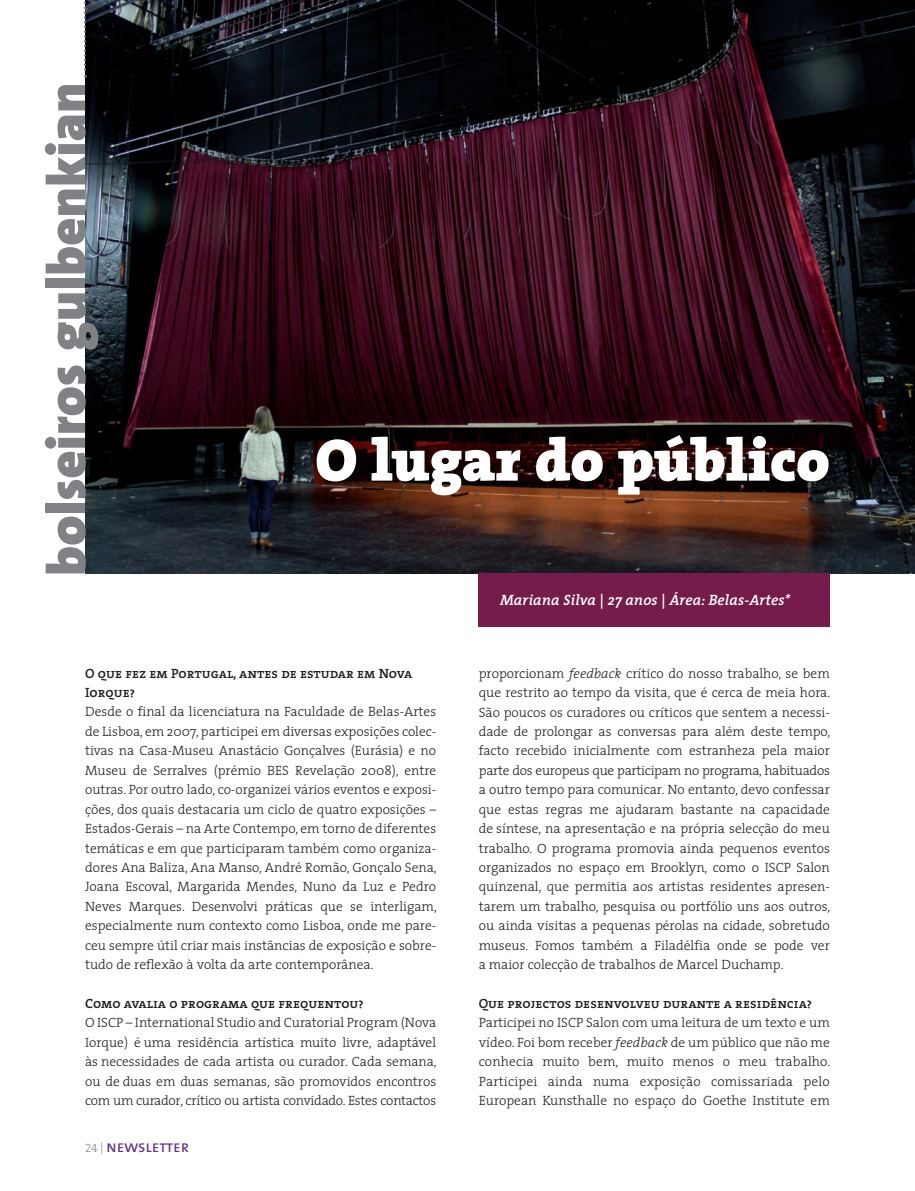
<style>
.page{position:relative;width:915px;height:1191px;background:#fff}
.page>*{position:absolute;margin:0;border:0;box-sizing:border-box;transform-origin:0 0}
.t1{font:900 60px "The Serif";letter-spacing:-.01em;color:#fff}
.t2{font:900 54px "The Sans";color:#808285}
.t3{font:16.5px "The Mix Caps";letter-spacing:-.01em;color:#66318c}
.t4{font:italic 600 15px "The Serif";letter-spacing:.005em;color:#fff}
.t5{font:300 13.5px/19.5px "The Serif";color:#231f20;text-align:justify}
.t6{font:13.5px/19.5px "The Serif Semi Bold Caps";color:#231f20}
.s1{font-family:"The Serif Light Caps";font-size:12px;color:#808285}
.s2{font-style:italic}
</style>
<div class="page">
<img style="left:85px;top:0;width:829px;height:573px">
<div style="left:478px;top:573px;width:351px;height:53px;background:#751c4b"></div>
<svg style="left:84px;top:0;width:2px;height:77px"></svg>
<h2 class="t2" style="left:21px;top:576px;width:495px;rotate:-90deg">bolseiros gulbenkian</h2>
<h1 class="t1" style="left:315px;top:409px;width:516px">O lugar do público</h1>
<p class="t4" style="left:500px;top:588px;width:291px">Mariana Silva | 27 anos | Área: Belas-Artes*</p>
<p class="t6" style="left:85px;top:663px;width:328px">O que fez em Portugal, antes de estudar em Nova<br>Iorque?</p>
<p class="t5" style="left:85px;top:701px;width:353px">Desde o final da licenciatura na Faculdade de Belas-Artes de Lisboa, em 2007, participei em diversas exposições colec&shy;tivas na Casa-Museu Anastácio Gonçalves (Eurásia) e no Museu de Serralves (prémio BES Revelação 2008), entre outras. Por outro lado, co-organizei vários eventos e exposi&shy;ções, dos quais destacaria um ciclo de quatro exposições – Estados-Gerais – na Arte Contempo, em torno de diferentes temáticas e em que participaram também como organiza&shy;dores Ana Baliza, Ana Manso, André Romão, Gonçalo Sena, Joana Escoval, Margarida Mendes, Nuno da Luz e Pedro Neves Marques. Desenvolvi práticas que se interligam, especialmente num contexto como Lisboa, onde me pare&shy;ceu sempre útil criar mais instâncias de exposição e sobre&shy;tudo de reflexão à volta da arte contemporânea.</p>
<p class="t6" style="left:85px;top:993px;width:280px">Como avalia o programa que frequentou?</p>
<p class="t5" style="left:85px;top:1012px;width:353px">O ISCP – International Studio and Curatorial Program (Nova Iorque) é uma residência artística muito livre, adaptável às necessidades de cada artista ou curador. Cada semana, ou de duas em duas semanas, são promovidos encontros com um curador, crítico ou artista convidado. Estes contactos</p>
<p class="t3" style="left:85px;top:1132px;width:105px"><span class="s1">24 |</span> newsletter</p>
<p class="t5" style="left:478px;top:663px;width:353px;text-align:left">proporcionam <span class="s2">feedback</span> crítico do nosso trabalho, se bem que restrito ao tempo da visita, que é cerca de meia hora.<br>São poucos os curadores ou críticos que sentem a necessi&shy;dade de prolongar as conversas para além deste tempo, facto recebido inicialmente com estranheza pela maior parte dos europeus que participam no programa, habituados a outro tempo para comunicar. No entanto, devo confessar que estas regras me ajudaram bastante na capacidade de síntese, na apresentação e na própria selecção do meu trabalho. O programa promovia ainda pequenos eventos organizados no espaço em Brooklyn, como o ISCP Salon quinzenal, que permitia aos artistas residentes apresen&shy;tarem um trabalho, pesquisa ou portfólio uns aos outros, ou ainda visitas a pequenas pérolas na cidade, sobretudo museus. Fomos também a Filadélfia onde se pode ver a maior colecção de trabalhos de Marcel Duchamp.</p>
<p class="t6" style="left:478px;top:993px;width:334px">Que projectos desenvolveu durante a residência?</p>
<p class="t5" style="left:478px;top:1012px;width:353px">Participei no ISCP Salon com uma leitura de um texto e um vídeo. Foi bom receber <span class="s2">feedback</span> de um público que não me conhecia muito bem, muito menos o meu trabalho.<br>Participei ainda numa exposição comissariada pelo European Kunsthalle no espaço do Goethe Institute em</p>
</div>
